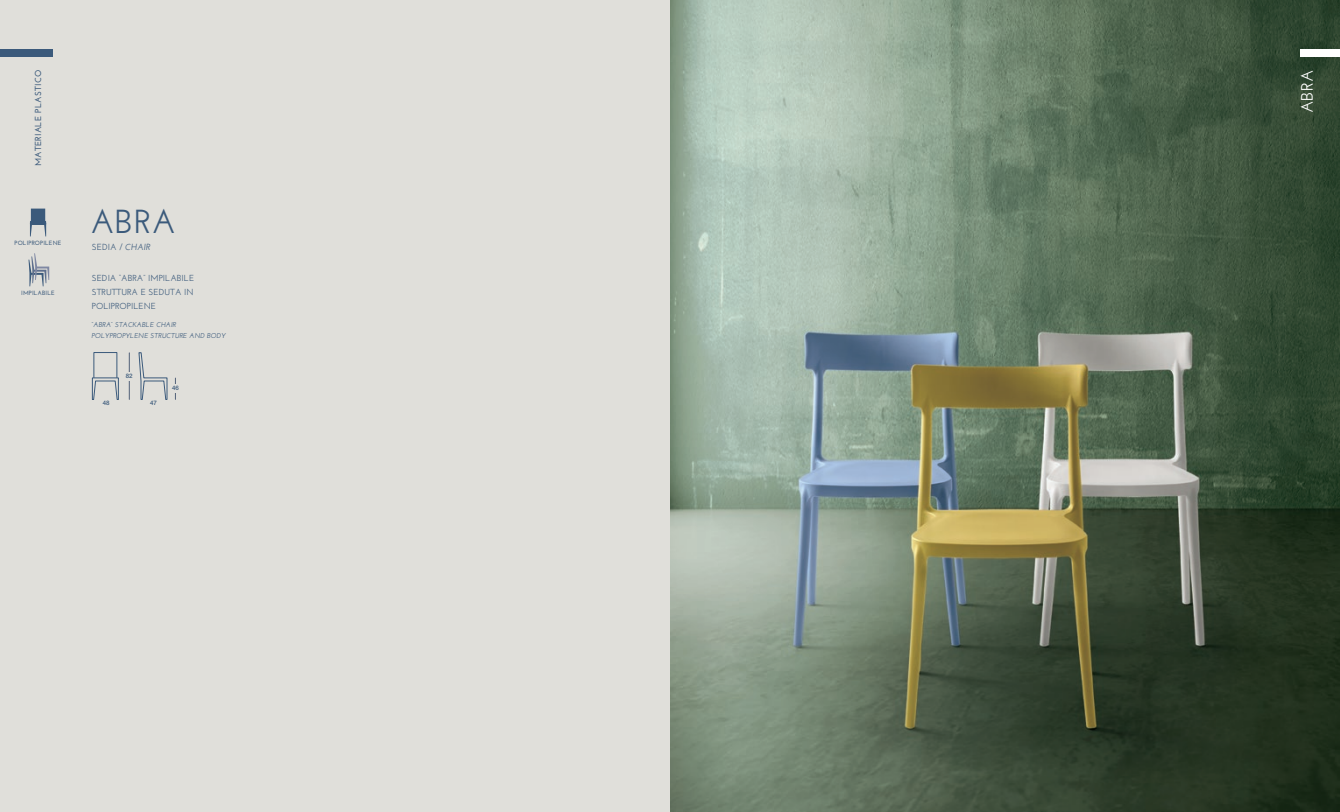
<style>
.page{position:relative;width:1340px;height:812px;background:#fff}
.page>*{position:absolute;margin:0;border:0;box-sizing:border-box;transform-origin:0 0}
.t1{font:600 33.25px "Josefin Sans";color:#3b5a7b}
.t2{font:600 16.62px "Josefin Sans";color:#fff}
.t3{font:600 8.84px "Josefin Sans";color:#3b5a7b}
.t4{font:600 8.75px/14px "Josefin Sans";color:#3b5a7b;text-align:justify}
.t5{font:700 8.75px "Josefin Sans";letter-spacing:.025em;color:#3b5a7b}
.t6{font:italic 600 7px/11.4px "Josefin Sans";color:#3b5a7b}
.t7{font:700 6.12px "Josefin Sans";letter-spacing:.02em;color:#3b5a7b}
.t8{font:500 6.12px "Helvetica Neue";letter-spacing:-.01em;color:#3b5a7b}
.s1{font-style:italic}
</style>
<div class="page">
<div style="left:0;top:0;width:670px;height:811px;background:#e0dfda"></div>
<hr style="left:129px;top:352px;width:1px;height:47px;background:#5e6f8d">
<svg style="left:175px;top:377px;width:1px;height:22px"></svg>
<svg style="left:92px;top:352px;width:27px;height:48px"></svg>
<svg style="left:138px;top:352px;width:29px;height:47px"></svg>
<div style="left:96px;top:399px;width:20px;height:8px;background:#e0dfda"></div>
<div style="left:120px;top:372px;width:19px;height:8px;background:#e0dfda"></div>
<div style="left:171px;top:384px;width:9px;height:8px;background:#e0dfda"></div>
<svg style="left:30px;top:208px;width:16px;height:28px"></svg>
<svg style="left:29px;top:253px;width:20px;height:33px"></svg>
<img style="left:670px;top:0;width:669px;height:811px">
<div style="left:0;top:49px;width:53px;height:8px;background:#3b5a7b"></div>
<div style="left:1300px;top:50px;width:39px;height:7px;background:#fff"></div>
<p class="t5" style="left:33px;top:166px;width:98px;rotate:-90deg">MATERIALE PLASTICO</p>
<h2 class="t2" style="left:1296px;top:113px;width:45px;rotate:-90deg">ABRA</h2>
<p class="t7" style="left:15px;top:239px;width:48px">POLIPROPILENE</p>
<p class="t7" style="left:21px;top:289px;width:35px">IMPILABILE</p>
<h1 class="t1" style="left:90px;top:201px;width:88px">ABRA</h1>
<p class="t3" style="left:92px;top:241px;width:60px">SEDIA / <span class="s1">CHAIR</span></p>
<p class="t4" style="left:92px;top:271px;width:104px">SEDIA “ABRA” IMPILABILE STRUTTURA E SEDUTA IN POLIPROPILENE</p>
<p class="t6" style="left:92px;top:318px;width:135px">“ABRA” STACKABLE CHAIR<br>POLYPROPYLENE STRUCTURE AND BODY</p>
<p class="t8" style="left:126px;top:372px;width:8px">82</p>
<p class="t8" style="left:103px;top:399px;width:8px">48</p>
<p class="t8" style="left:150px;top:399px;width:8px">47</p>
<p class="t8" style="left:172px;top:384px;width:8px">46</p>
</div>
